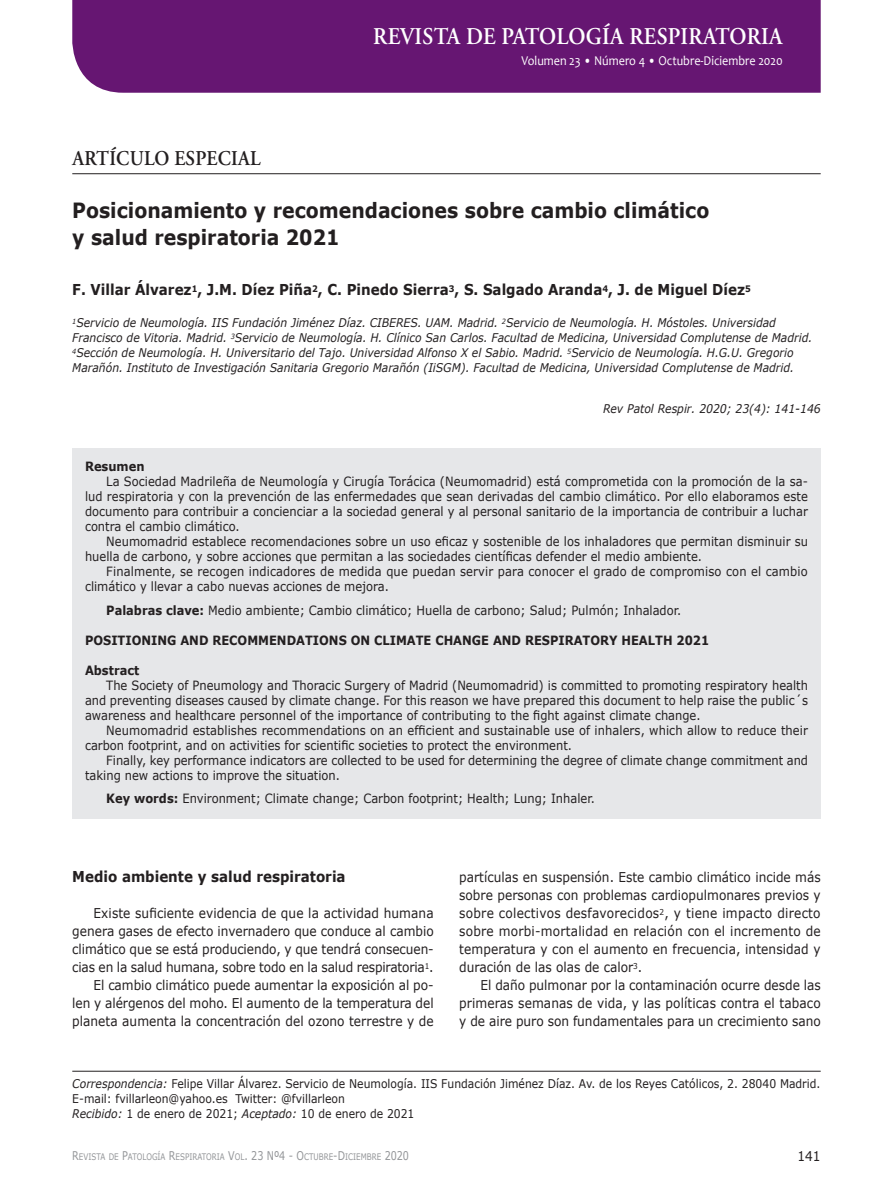
<style>
.page{position:relative;width:893px;height:1191px;background:#fff}
.page>*{position:absolute;margin:0;border:0;box-sizing:border-box;transform-origin:0 0}
.t1{font:600 24px "Adobe Garamond Pro";letter-spacing:.015em;color:#fff;scale:.9 1}
.t2{font:700 21px/27px "Verdana";color:#231f20;scale:.9 1}
.t3{font:600 21px "Adobe Garamond Pro";letter-spacing:.015em;color:#231f20;scale:.9 1}
.t4{font:700 15px "Verdana";color:#231f20;scale:.9 1}
.t5{font:13.5px/18px "Verdana";color:#231f20;text-align:justify;scale:.9 1}
.t6{font:13.5px "Candara";color:#fff;scale:.9 1}
.t7{font:12.75px/15px "Verdana";color:#231f20;scale:.9 1}
.t8{font:700 12.75px "Verdana";color:#231f20;scale:.9 1}
.t9{font:italic 12px/15px "Verdana";color:#231f20;scale:.9 1}
.t10{font:12px/15px "Verdana";color:#231f20;scale:.9 1}
.t11{font:9px "Verdana";color:#939598;scale:.8 1}
.s1{font-weight:700}
.s2{font-style:italic}
.s3{font-size:12px}
</style>
<div class="page">
<div style="left:72px;top:0;width:749px;height:93px;background:#661672"></div>
<hr style="left:72px;top:173px;width:749px;height:1px;background:#231f20">
<hr style="left:72px;top:1071px;width:749px;height:1px;background:#231f20">
<div style="left:72px;top:449px;width:749px;height:370px;background:#e6e7e9"></div>
<h1 class="t1" style="left:373px;top:23px;width:456px">REVISTA DE PATOLOGÍA RESPIRATORIA</h1>
<p class="t6" style="left:521px;top:52px;width:292px">Volumen 23 • Número 4 • Octubre-Diciembre 2020</p>
<h2 class="t3" style="left:72px;top:146px;width:211px">ARTÍCULO ESPECIAL</h2>
<h2 class="t2" style="left:72px;top:196px;width:709px">Posicionamiento y recomendaciones sobre cambio climático y salud respiratoria 2021</h2>
<p class="t4" style="left:72px;top:280px;width:755px">F. Villar Álvarez<sup>1</sup>, J.M. Díez Piña<sup>2</sup>, C. Pinedo Sierra<sup>3</sup>, S. Salgado Aranda<sup>4</sup>, J. de Miguel Díez<sup>5</sup></p>
<p class="t9" style="left:72px;top:316px;width:824px"><sup>1</sup>Servicio de Neumología. IIS Fundación Jiménez Díaz. CIBERES. UAM. Madrid. <sup>2</sup>Servicio de Neumología. H. Móstoles. Universidad Francisco de Vitoria. Madrid. <sup>3</sup>Servicio de Neumología. H. Clínico San Carlos. Facultad de Medicina, Universidad Complutense de Madrid.<br><sup>4</sup>Sección de Neumología. H. Universitario del Tajo. Universidad Alfonso X el Sabio. Madrid. <sup>5</sup>Servicio de Neumología. H.G.U. Gregorio Marañón. Instituto de Investigación Sanitaria Gregorio Marañón (IiSGM). Facultad de Medicina, Universidad Complutense de Madrid.</p>
<p class="t9" style="left:603px;top:401px;width:243px">Rev Patol Respir. 2020; 23(4): 141-146</p>
<p class="t8" style="left:85px;top:458px;width:68px">Resumen</p>
<p class="t7" style="left:85px;top:474px;width:805px;text-align:justify;text-indent:21px">La Sociedad Madrileña de Neumología y Cirugía Torácica (Neumomadrid) está comprometida con la promoción de la sa&shy;lud respiratoria y con la prevención de las enfermedades que sean derivadas del cambio climático. Por ello elaboramos este documento para contribuir a concienciar a la sociedad general y al personal sanitario de la importancia de contribuir a luchar contra el cambio climático.</p>
<p class="t7" style="left:85px;top:534px;width:805px;text-indent:21px">Neumomadrid establece recomendaciones sobre un uso eficaz y sostenible de los inhaladores que permitan disminuir su huella de carbono, y sobre acciones que permitan a las sociedades científicas defender el medio ambiente.</p>
<p class="t7" style="left:85px;top:564px;width:804px;text-indent:21px">Finalmente, se recogen indicadores de medida que puedan servir para conocer el grado de compromiso con el cambio climático y llevar a cabo nuevas acciones de mejora.</p>
<p class="t7" style="left:106px;top:603px;width:640px"><span class="s1">Palabras clave:</span> Medio ambiente; Cambio climático; Huella de carbono; Salud; Pulmón; Inhalador.</p>
<p class="t8" style="left:85px;top:632px;width:695px">POSITIONING AND RECOMMENDATIONS ON CLIMATE CHANGE AND RESPIRATORY HEALTH 2021</p>
<p class="t8" style="left:85px;top:662px;width:62px">Abstract</p>
<p class="t7" style="left:85px;top:678px;width:805px;text-align:justify;text-indent:21px">The Society of Pneumology and Thoracic Surgery of Madrid (Neumomadrid) is committed to promoting respiratory health and preventing diseases caused by climate change. For this reason we have prepared this document to help raise the public´s awareness and healthcare personnel of the importance of contributing to the fight against climate change.</p>
<p class="t7" style="left:85px;top:723px;width:805px;text-indent:21px">Neumomadrid establishes recommendations on an efficient and sustainable use of inhalers, which allow to reduce their carbon footprint, and on activities for scientific societies to protect the environment.</p>
<p class="t7" style="left:85px;top:753px;width:805px;text-indent:21px">Finally, key performance indicators are collected to be used for determining the degree of climate change commitment and taking new actions to improve the situation.</p>
<p class="t7" style="left:106px;top:791px;width:544px"><span class="s1">Key words:</span> Environment; Climate change; Carbon footprint; Health; Lung; Inhaler.</p>
<p class="t4" style="left:72px;top:867px;width:305px">Medio ambiente y salud respiratoria</p>
<p class="t5" style="left:72px;top:904px;width:403px;text-align:right">Existe suficiente evidencia de que la actividad humana genera gases de efecto invernadero que conduce al cambio climático que se está produciendo, y que tendrá consecuen&shy;cias en la salud humana, sobre todo en la salud respiratoria<sup>1</sup>.<br>El cambio climático puede aumentar la exposición al po&shy;len y alérgenos del moho. El aumento de la temperatura del planeta aumenta la concentración del ozono terrestre y de</p>
<p class="t5" style="left:459px;top:868px;width:403px">partículas en suspensión. Este cambio climático incide más sobre personas con problemas cardiopulmonares previos y sobre colectivos desfavorecidos<sup>2</sup>, y tiene impacto directo sobre morbi-mortalidad en relación con el incremento de temperatura y con el aumento en frecuencia, intensidad y duración de las olas de calor<sup>3</sup>.</p>
<p class="t5" style="left:459px;top:976px;width:403px;text-indent:21px">El daño pulmonar por la contaminación ocurre desde las primeras semanas de vida, y las políticas contra el tabaco y de aire puro son fundamentales para un crecimiento sano</p>
<p class="t10" style="left:72px;top:1076px;width:833px"><span class="s2">Correspondencia:</span> Felipe Villar Álvarez. Servicio de Neumología. IIS Fundación Jiménez Díaz. Av. de los Reyes Católicos, 2. 28040 Madrid.<br>E-mail: fvillarleon@yahoo.es Twitter: @fvillarleon<br><span class="s2">Recibido:</span> 1 de enero de 2021; <span class="s2">Aceptado:</span> 10 de enero de 2021</p>
<p class="t11" style="left:72px;top:1151px;width:422px"><span class="s3">R</span>EVISTA DE <span class="s3">P</span>ATOLOGÍA <span class="s3">R</span>ESPIRATORIA <span class="s3">V</span>OL<span class="s3">. 23 Nº4 - O</span>CTUBRE<span class="s3">-D</span>ICIEMBRE <span class="s3">2020</span></p>
<p class="t5" style="left:797px;top:1147px;width:27px">141</p>
</div>
